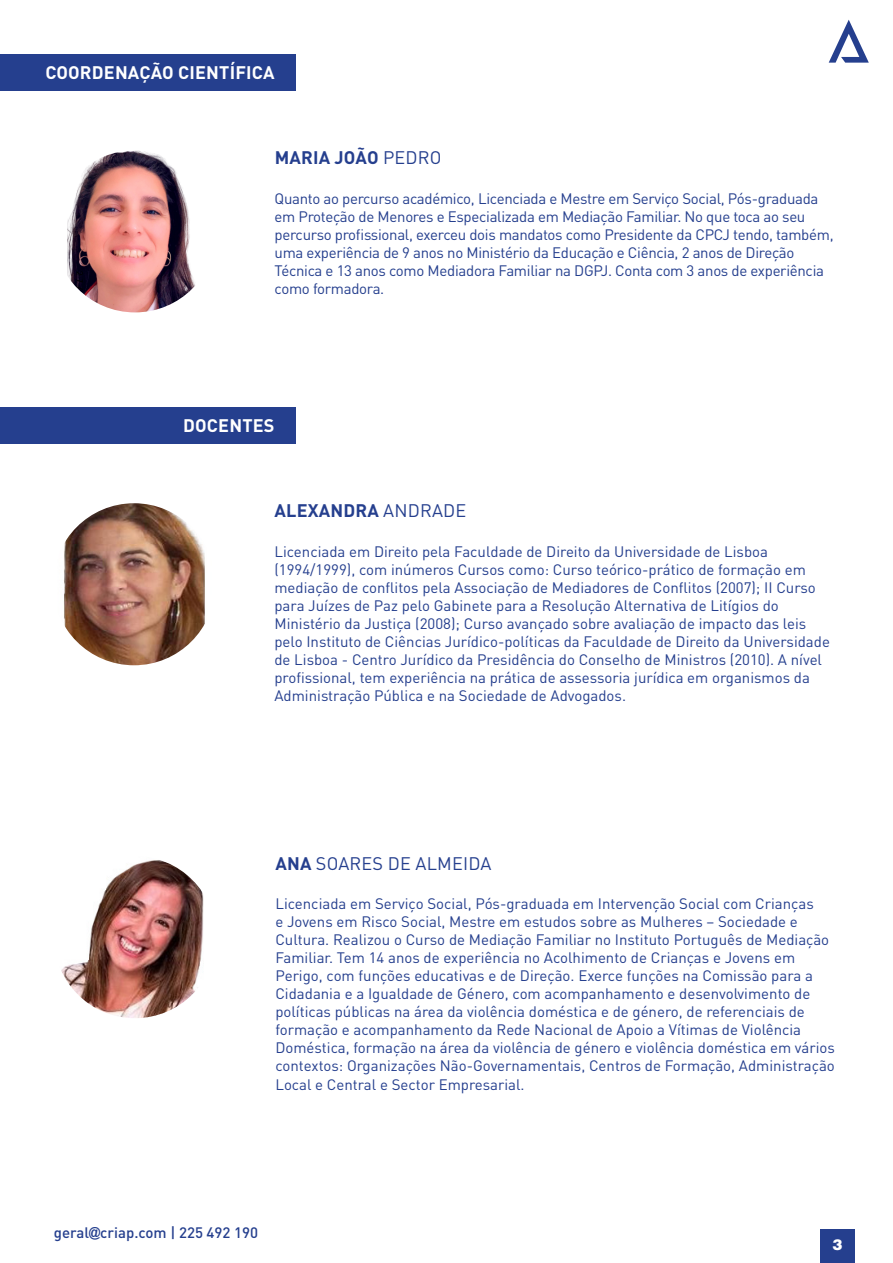
<style>
.page{position:relative;width:893px;height:1263px;background:#fff}
.page>*{position:absolute;margin:0;border:0;box-sizing:border-box;transform-origin:0 0}
.t1{font:700 18px "DIN Pro";letter-spacing:.01em;color:#253f8e}
.t2{font:700 18px "DIN Pro";letter-spacing:.01em;color:#fff}
.t3{font:18px "DIN Pro";letter-spacing:.01em;color:#253f8e}
.t4{font:15px/18px "DIN Pro";color:#253f8e}
.t5{font:15px/18px "DIN Pro";letter-spacing:-.02em;color:#253f8e}
.t6{font:500 15px "DIN Pro";color:#253f8e}
.t7{font:900 15px "Helvetica LT Std";color:#fff}
.s1{font-weight:400}
.s2{font-weight:700}
.s3{font-family:"Arial";font-weight:900}
</style>
<div class="page">
<div style="left:820px;top:1229px;width:35px;height:34px;background:#253f8e"></div>
<svg style="left:829px;top:20px;width:40px;height:43px"></svg>
<img style="left:53px;top:503px;width:162px;height:162px;border-radius:81px">
<img style="left:54px;top:150px;width:162px;height:162px;border-radius:81px">
<div style="left:0;top:54px;width:296px;height:37px;background:#253f8e"></div>
<img style="left:54px;top:856px;width:162px;height:162px;border-radius:81px">
<div style="left:0;top:407px;width:296px;height:36px;background:#253f8e"></div>
<p class="t2" style="left:46px;top:60px;width:230px">COORDENAÇÃO CIENTÍFICA</p>
<p class="t1" style="left:275px;top:145px;width:168px">MARIA JOÃO <span class="s1">PEDRO</span></p>
<p class="t5" style="left:275px;top:189px;width:560px">Quanto ao percurso académico, Licenciada e Mestre em Serviço Social, Pós-graduada em Proteção de Menores e Especializada em Mediação Familiar. No que toca ao seu percurso profissional, exerceu dois mandatos como Presidente da CPCJ tendo, também, uma experiência de 9 anos no Ministério da Educação e Ciência, 2 anos de Direção Técnica e 13 anos como Mediadora Familiar na DGPJ. Conta com 3 anos de experiência como formadora.</p>
<p class="t2" style="left:183px;top:413px;width:93px">DOCENTES</p>
<p class="t1" style="left:275px;top:498px;width:193px">ALEXANDRA <span class="s1">ANDRADE</span></p>
<p class="t4" style="left:274px;top:542px;width:557px">Licenciada em Direito pela Faculdade de Direito da Universidade de Lisboa (1994/1999), com inúmeros Cursos como: Curso teórico-prático de formação em mediação de conflitos pela Associação de Mediadores de Conflitos (2007); II Curso para Juízes de Paz pelo Gabinete para a Resolução Alternativa de Litígios do Ministério da Justiça (2008); Curso avançado sobre avaliação de impacto das leis pelo Instituto de Ciências Jurídico-políticas da Faculdade de Direito da Universidade de Lisboa - Centro Jurídico da Presidência do Conselho de Ministros (2010). A nível profissional, tem experiência na prática de assessoria jurídica em organismos da Administração Pública e na Sociedade de Advogados.</p>
<p class="t3" style="left:275px;top:851px;width:217px"><span class="s2">ANA</span> SOARES DE ALMEIDA</p>
<p class="t4" style="left:275px;top:894px;width:561px">Licenciada em Serviço Social, Pós-graduada em Intervenção Social com Crianças<br>e Jovens em Risco Social, Mestre em estudos sobre as Mulheres – Sociedade e Cultura. Realizou o Curso de Mediação Familiar no Instituto Português de Mediação Familiar. Tem 14 anos de experiência no Acolhimento de Crianças e Jovens em Perigo, com funções educativas e de Direção. Exerce funções na Comissão para a Cidadania e a Igualdade de Género, com acompanhamento e desenvolvimento de políticas públicas na área da violência doméstica e de género, de referenciais de formação e acompanhamento da Rede Nacional de Apoio a Vítimas de Violência Doméstica, formação na área da violência de género e violência doméstica em vários contextos: Organizações Não-Governamentais, Centros de Formação, Administração Local e Central e Sector Empresarial.</p>
<p class="t6" style="left:54px;top:1222px;width:206px">geral<span class="s3">@</span>criap.com | 225 492 190</p>
<p class="t7" style="left:832px;top:1235px;width:12px">3</p>
</div>
